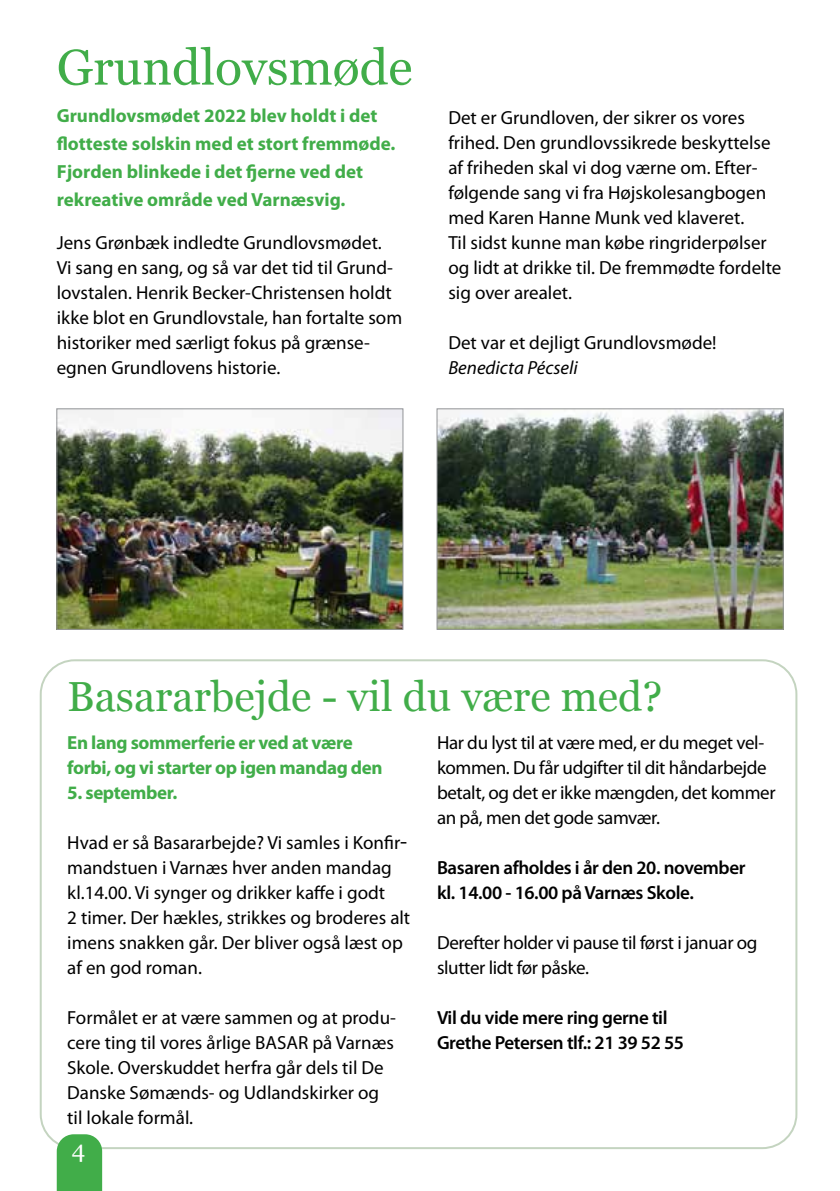
<style>
.page{position:relative;width:840px;height:1191px;background:#fff}
.page>*{position:absolute;margin:0;border:0;box-sizing:border-box;transform-origin:0 0}
.t1{font:50px "Georgia";color:#41ad49}
.t2{font:42px "Georgia";color:#41ad49}
.t3{font:24px "Georgia";color:#fff}
.t4{font:19px/25px "Myriad Pro";color:#000}
.t5{font:19px/25px "Myriad Pro";letter-spacing:-.02em;color:#000}
.t6{font:700 19px/28px "Myriad Pro";color:#41ad49}
.t7{font:600 19px/25px "Myriad Pro";letter-spacing:-.02em;color:#000}
.t8{font:700 19px/25px "Myriad Pro";letter-spacing:-.02em;color:#41ad49}
.t9{font:italic 19px "Myriad Pro";color:#000}
</style>
<div class="page">
<img style="left:58px;top:410px;width:343px;height:218px">
<div style="left:56px;top:408px;width:347px;height:222px;border:1px solid #939598"></div>
<img style="left:438px;top:410px;width:343px;height:218px">
<div style="left:436px;top:408px;width:347px;height:222px;border:1px solid #939598"></div>
<div style="left:57px;top:1134px;width:45px;height:57px;background:#41ad49"></div>
<h1 class="t1" style="left:57px;top:39px;width:357px">Grundlovsmøde</h1>
<p class="t6" style="left:57px;top:102px;width:340px">Grundlovsmødet 2022 blev holdt i det flotteste solskin med et stort fremmøde.<br>Fjorden blinkede i det fjerne ved det rekreative område ved Varnæsvig.</p>
<p class="t4" style="left:57px;top:230px;width:347px">Jens Grønbæk indledte Grundlovsmødet.<br>Vi sang en sang, og så var det tid til Grund&shy;lovstalen. Henrik Becker-Christensen holdt ikke blot en Grundlovstale, han fortalte som historiker med særligt fokus på grænse&shy;egnen Grundlovens historie.</p>
<p class="t4" style="left:448px;top:105px;width:334px">Det er Grundloven, der sikrer os vores frihed. Den grundlovssikrede beskyttelse af friheden skal vi dog værne om. Efter&shy;følgende sang vi fra Højskolesangbogen med Karen Hanne Munk ved klaveret.<br>Til sidst kunne man købe ringriderpølser og lidt at drikke til. De fremmødte fordelte sig over arealet.</p>
<p class="t4" style="left:448px;top:330px;width:270px">Det var et dejligt Grundlovsmøde!</p>
<p class="t9" style="left:448px;top:357px;width:131px">Benedicta Pécseli</p>
<h2 class="t2" style="left:67px;top:673px;width:596px">Basararbejde - vil du være med?</h2>
<p class="t8" style="left:67px;top:730px;width:317px">En lang sommerferie er ved at være forbi, og vi starter op igen mandag den</p>
<p class="t8" style="left:67px;top:780px;width:111px">5. september.</p>
<p class="t4" style="left:67px;top:830px;width:344px">Hvad er så Basararbejde? Vi samles i Konfir&shy;mandstuen i Varnæs hver anden mandag kl.14.00. Vi synger og drikker kaffe i godt<br>2 timer. Der hækles, strikkes og broderes alt imens snakken går. Der bliver også læst op af en god roman.</p>
<p class="t4" style="left:67px;top:1005px;width:330px">Formålet er at være sammen og at produ&shy;cere ting til vores årlige BASAR på Varnæs Skole. Overskuddet herfra går dels til De Danske Sømænds- og Udlandskirker og til lokale formål.</p>
<p class="t3" style="left:72px;top:1138px;width:15px">4</p>
<p class="t5" style="left:437px;top:730px;width:340px">Har du lyst til at være med, er du meget vel&shy;kommen. Du får udgifter til dit håndarbejde betalt, og det er ikke mængden, det kommer an på, men det gode samvær.</p>
<p class="t7" style="left:437px;top:855px;width:310px">Basaren afholdes i år den 20. november kl. 14.00 - 16.00 på Varnæs Skole.</p>
<p class="t5" style="left:437px;top:930px;width:322px">Derefter holder vi pause til først i januar og slutter lidt før påske.</p>
<p class="t7" style="left:437px;top:1005px;width:248px">Vil du vide mere ring gerne til<br>Grethe Petersen tlf.: 21 39 52 55</p>
</div>
